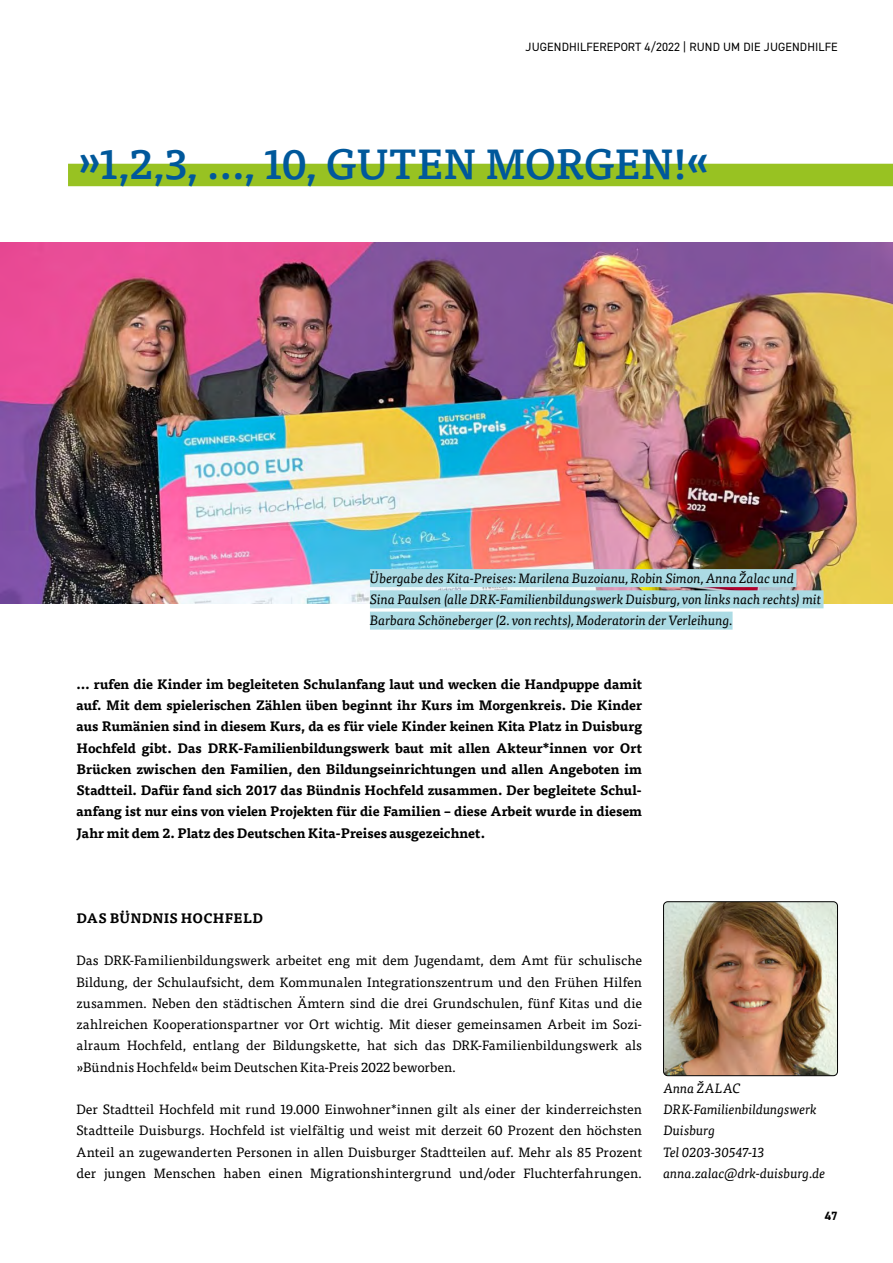
<style>
.page{position:relative;width:893px;height:1263px;background:#fff}
.page>*{position:absolute;margin:0;border:0;box-sizing:border-box;transform-origin:0 0}
.t1{font:500 42px "Tisa Pro";letter-spacing:-.01em;color:#00589b}
.t2{font:13.5px/21.3px "Tisa Pro";color:#000;text-align:justify}
.t3{font:700 13.5px/21.3px "Tisa Pro";letter-spacing:-.005em;color:#000;text-align:justify}
.t4{font:italic 13.5px/21.3px "Tisa Pro";letter-spacing:-.01em;color:#000}
.t5{font:700 13.5px "Tisa Pro";letter-spacing:.02em;color:#000}
.t6{font:12px "DIN2014";letter-spacing:.01em;color:#000}
.t7{font:700 12px "DIN2014";color:#000}
</style>
<div class="page">
<img style="left:1px;top:242px;width:892px;height:362px">
<div style="left:68px;top:164px;width:825px;height:22px;background:#98c222"></div>
<img style="left:665px;top:903px;width:172px;height:173px">
<div style="left:663px;top:901px;width:175px;height:175px;border:1px solid #000;border-radius:4px"></div>
<div style="left:370px;top:569px;width:426px;height:18px;background:#acdbe4"></div>
<div style="left:370px;top:590px;width:453px;height:18px;background:#acdbe4"></div>
<div style="left:370px;top:612px;width:363px;height:18px;background:#acdbe4"></div>
<p class="t6" style="left:526px;top:39px;width:314px">JUGENDHILFEREPORT 4/2022 | RUND UM DIE JUGENDHILFE</p>
<h1 class="t1" style="left:77px;top:131px;width:636px">»1,2,3, …, 10, GUTEN MORGEN!«</h1>
<p class="t4" style="left:370px;top:566px;width:453px">Übergabe des Kita-Preises: Marilena Buzoianu, Robin Simon, Anna Žalac und<br>Sina Paulsen (alle DRK-Familienbildungswerk Duisburg, von links nach rechts) mit<br>Barbara Schöneberger (2. von rechts), Moderatorin der Verleihung.</p>
<p class="t3" style="left:77px;top:673px;width:567px">… rufen die Kinder im begleiteten Schulanfang laut und wecken die Handpuppe damit auf. Mit dem spielerischen Zählen üben beginnt ihr Kurs im Morgenkreis. Die Kinder aus Rumänien sind in diesem Kurs, da es für viele Kinder keinen Kita Platz in Duisburg Hochfeld gibt. Das DRK-Familienbildungswerk baut mit allen Akteur*innen vor Ort Brücken zwischen den Familien, den Bildungseinrichtungen und allen Angeboten im Stadtteil. Dafür fand sich 2017 das Bündnis Hochfeld zusammen. Der begleitete Schul&shy;anfang ist nur eins von vielen Projekten für die Familien – diese Arbeit wurde in diesem Jahr mit dem 2. Platz des Deutschen Kita-Preises ausgezeichnet.</p>
<p class="t5" style="left:77px;top:907px;width:188px">DAS BÜNDNIS HOCHFELD</p>
<p class="t2" style="left:77px;top:949px;width:567px">Das DRK-Familienbildungswerk arbeitet eng mit dem Jugendamt, dem Amt für schulische Bildung, der Schulaufsicht, dem Kommunalen Integrationszentrum und den Frühen Hilfen zusammen. Neben den städtischen Ämtern sind die drei Grundschulen, fünf Kitas und die zahlreichen Kooperationspartner vor Ort wichtig. Mit dieser gemeinsamen Arbeit im Sozi&shy;alraum Hochfeld, entlang der Bildungskette, hat sich das DRK-Familienbildungswerk als »Bündnis Hochfeld« beim Deutschen Kita-Preis 2022 beworben.</p>
<p class="t2" style="left:77px;top:1098px;width:567px">Der Stadtteil Hochfeld mit rund 19.000 Einwohner*innen gilt als einer der kinderreichsten Stadtteile Duisburgs. Hochfeld ist vielfältig und weist mit derzeit 60 Prozent den höchsten Anteil an zugewanderten Personen in allen Duisburger Stadtteilen auf. Mehr als 85 Prozent der jungen Menschen haben einen Migrationshintergrund und/oder Fluchterfahrungen.</p>
<p class="t4" style="left:663px;top:1077px;width:164px">Anna ŽALAC<br>DRK-Familienbildungswerk<br>Duisburg<br>Tel 0203-30547-13 anna.zalac@drk-duisburg.de</p>
<p class="t7" style="left:825px;top:1208px;width:14px">47</p>
</div>
